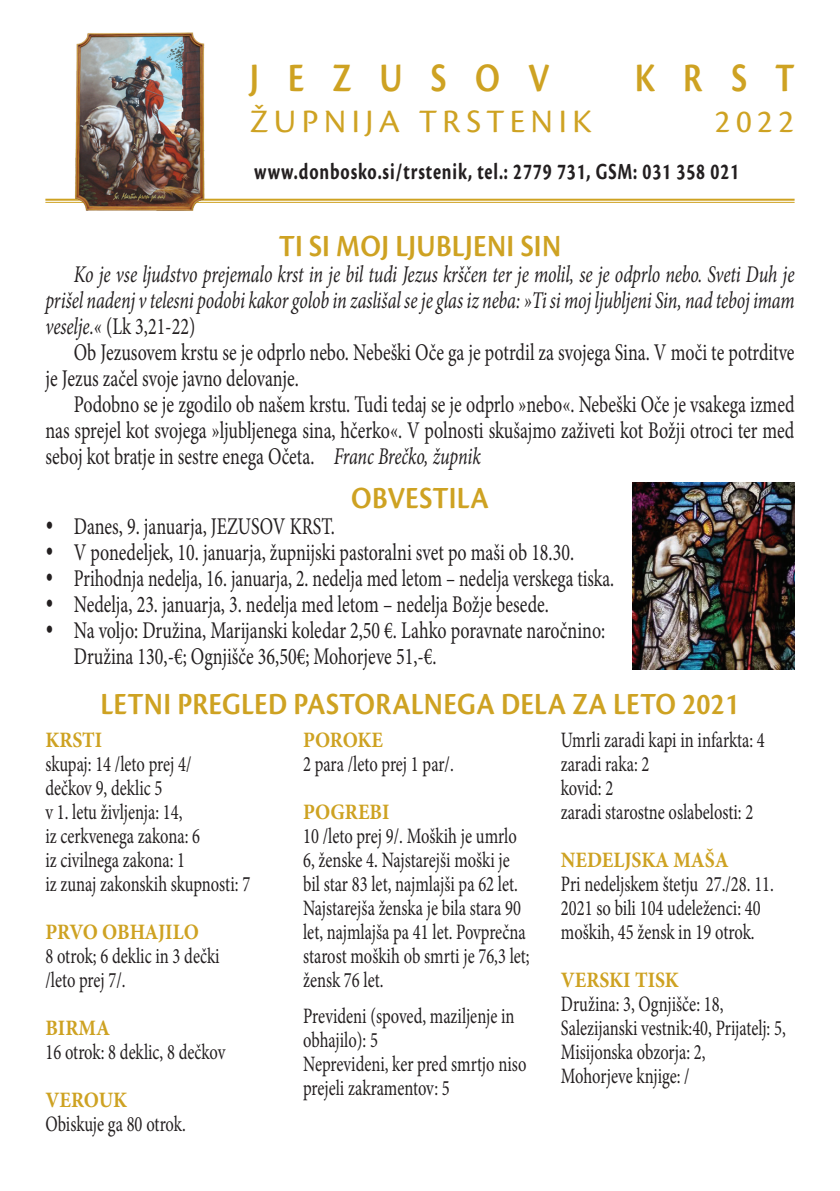
<style>
.page{position:relative;width:840px;height:1191px;background:#fff}
.page>*{position:absolute;margin:0;border:0;box-sizing:border-box;transform-origin:0 0}
.t1{font:600 42px "Cronos Pro";letter-spacing:.81em;color:#cea222;scale:.83 1}
.t2{font:34px "Cronos Pro";letter-spacing:.16em;color:#cea222}
.t3{font:600 32px "Cronos Pro";letter-spacing:.01em;color:#cea222;scale:.9 1}
.t4{font:24px/26px "Minion Pro";color:#231f20;scale:.75 1}
.t5{font:italic 24px/26px "Minion Pro";letter-spacing:-.01em;color:#231f20;text-align:justify;scale:.75 1}
.t6{font:700 24px "Cronos Pro";letter-spacing:.045em;color:#231f20;scale:.75 1}
.t7{font:22px/24px "Minion Pro";color:#231f20;scale:.75 1}
.t8{font:700 22px "Minion Pro";color:#cea222;scale:.9 1}
.s1{font-style:normal}
.s2{font-style:italic}
</style>
<div class="page">
<hr style="left:45px;top:199px;width:749px;height:2px;background:#cea222">
<hr style="left:45px;top:202px;width:749px;height:1px;background:#cea222">
<img style="left:69px;top:32px;width:142px;height:179px">
<img style="left:632px;top:482px;width:162px;height:187px">
<h1 class="t1" style="left:250px;top:54px;width:362px">JEZUSOV</h1>
<h1 class="t1" style="left:634px;top:54px;width:194px">KRST</h1>
<h2 class="t2" style="left:250px;top:102px;width:343px">ŽUPNIJA TRSTENIK</h2>
<h2 class="t2" style="left:714px;top:102px;width:81px">2022</h2>
<p class="t6" style="left:254px;top:157px;width:647px">www.donbosko.si/trstenik, tel.: 2779 731, GSM: 031 358 021</p>
<h3 class="t3" style="left:278px;top:228px;width:315px">TI SI MOJ LJUBLJENI SIN</h3>
<p class="t5" style="left:45px;top:261px;width:999px;text-indent:28px">Ko je vse ljudstvo prejemalo krst in je bil tudi Jezus krščen ter je molil, se je odprlo nebo. Sveti Duh je prišel nadenj v telesni podobi kakor golob in zaslišal se je glas iz neba: »Ti si moj ljubljeni Sin, nad teboj imam veselje.« <span class="s1">(Lk 3,21-22)</span></p>
<p class="t4" style="left:45px;top:339px;width:999px;text-indent:28px">Ob Jezusovem krstu se je odprlo nebo. Nebeški Oče ga je potrdil za svojega Sina. V moči te potrditve je Jezus začel svoje javno delovanje.</p>
<p class="t4" style="left:45px;top:391px;width:999px;text-align:justify;text-indent:28px">Podobno se je zgodilo ob našem krstu. Tudi tedaj se je odprlo »nebo«. Nebeški Oče je vsakega izmed nas sprejel kot svojega »ljubljenega sina, hčerko«. V polnosti skušajmo zaživeti kot Božji otroci ter med seboj kot bratje in sestre enega Očeta. <span class="s2">Franc Brečko, župnik</span></p>
<h3 class="t3" style="left:351px;top:480px;width:154px">OBVESTILA</h3>
<p class="t4" style="left:74px;top:514px;width:721px">Danes, 9. januarja, JEZUSOV KRST.<br>V ponedeljek, 10. januarja, župnijski pastoralni svet po maši ob 18.30.<br>Prihodnja nedelja, 16. januarja, 2. nedelja med letom – nedelja verskega tiska.<br>Nedelja, 23. januarja, 3. nedelja med letom – nedelja Božje besede.<br>Na voljo: Družina, Marijanski koledar 2,50 €. Lahko poravnate naročnino:<br>Družina 130,-€; Ognjišče 36,50€; Mohorjeve 51,-€.</p>
<h3 class="t3" style="left:101px;top:685px;width:710px">LETNI PREGLED PASTORALNEGA DELA ZA LETO 2021</h3>
<p class="t8" style="left:45px;top:724px;width:65px">KRSTI</p>
<p class="t7" style="left:45px;top:752px;width:274px">skupaj: 14 /leto prej 4/<br>dečkov 9, deklic 5<br>v 1. letu življenja: 14,<br>iz cerkvenega zakona: 6<br>iz civilnega zakona: 1<br>iz zunaj zakonskih skupnosti: 7</p>
<p class="t8" style="left:45px;top:916px;width:172px">PRVO OBHAJILO</p>
<p class="t7" style="left:45px;top:944px;width:234px">8 otrok; 6 deklic in 3 dečki /leto prej 7/.</p>
<p class="t8" style="left:45px;top:1012px;width:73px">BIRMA</p>
<p class="t7" style="left:45px;top:1040px;width:241px">16 otrok: 8 deklic, 8 dečkov</p>
<p class="t8" style="left:45px;top:1084px;width:92px">VEROUK</p>
<p class="t7" style="left:45px;top:1112px;width:189px">Obiskuje ga 80 otrok.</p>
<p class="t7" style="left:560px;top:728px;width:273px">Umrli zaradi kapi in infarkta: 4 zaradi raka: 2<br>kovid: 2<br>zaradi starostne oslabelosti: 2</p>
<p class="t8" style="left:560px;top:844px;width:188px">NEDELJSKA MAŠA</p>
<p class="t7" style="left:560px;top:872px;width:285px">Pri nedeljskem štetju 27./28. 11.<br>2021 so bili 104 udeleženci: 40 moških, 45 žensk in 19 otrok.</p>
<p class="t8" style="left:560px;top:964px;width:133px">VERSKI TISK</p>
<p class="t7" style="left:560px;top:992px;width:301px">Družina: 3, Ognjišče: 18,<br>Salezijanski vestnik:40, Prijatelj: 5,<br>Misijonska obzorja: 2,<br>Mohorjeve knjige: /</p>
<p class="t8" style="left:303px;top:724px;width:90px">POROKE</p>
<p class="t7" style="left:303px;top:752px;width:202px">2 para /leto prej 1 par/.</p>
<p class="t8" style="left:303px;top:796px;width:97px">POGREBI</p>
<p class="t7" style="left:303px;top:824px;width:303px">10 /leto prej 9/. Moških je umrlo<br>6, ženske 4. Najstarejši moški je bil star 83 let, najmlajši pa 62 let.<br>Najstarejša ženska je bila stara 90 let, najmlajša pa 41 let. Povprečna starost moških ob smrti je 76,3 let; žensk 76 let.</p>
<p class="t7" style="left:303px;top:1003px;width:299px">Prevideni (spoved, maziljenje in obhajilo): 5<br>Neprevideni, ker pred smrtjo niso prejeli zakramentov: 5</p>
</div>
